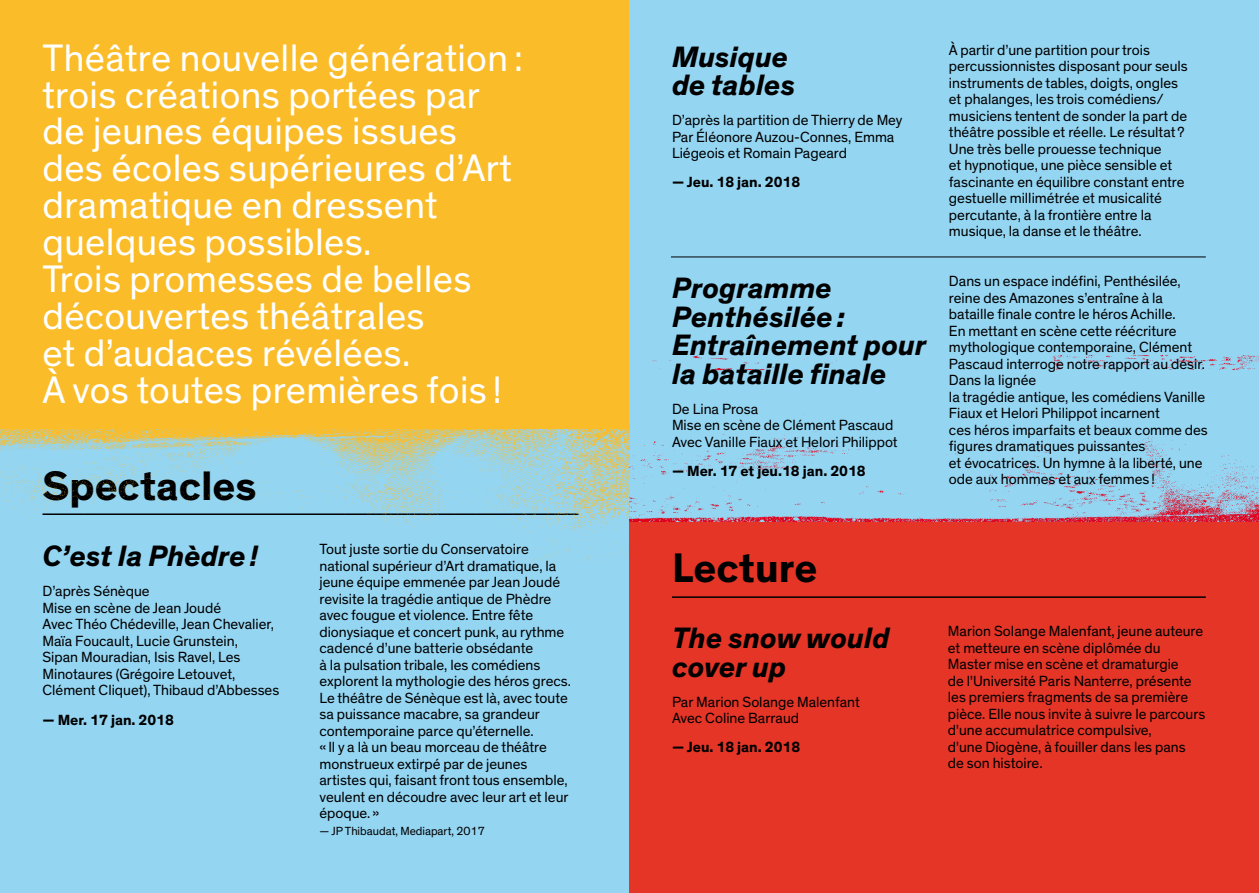
<style>
.page{position:relative;width:1259px;height:893px;background:#fff}
.page>*{position:absolute;margin:0;border:0;box-sizing:border-box;transform-origin:0 0}
.t1{font:700 42px "Theinhardt";color:#000}
.t2{font:39px/36.9px "Theinhardt";letter-spacing:.01em;color:#fff}
.t3{font:italic 700 30px/28.5px "Theinhardt";color:#000}
.t4{font:15px/16.5px "Theinhardt";color:#000}
.t5{font:700 15px "Theinhardt";color:#000}
.t6{font:12px "Theinhardt";color:#000}
</style>
<div class="page">
<div style="left:0;top:0;width:629px;height:529px;background:#fabc29"></div>
<div style="left:0;top:429px;width:629px;height:464px;background:#94d5f2"></div>
<div style="left:629px;top:0;width:630px;height:572px;background:#94d5f2"></div>
<img style="left:629px;top:355px;width:630px;height:167px">
<div style="left:629px;top:522px;width:630px;height:371px;background:#e53527"></div>
<hr style="left:672px;top:596px;width:533px;height:2px;background:#000">
<hr style="left:671px;top:257px;width:534px;height:1px;background:#000">
<img style="left:0;top:429px;width:629px;height:133px">
<p class="t2" style="left:43px;top:40px;width:482px">Théâtre nouvelle génération : trois créations portées par de jeunes équipes issues des écoles supérieures d’Art dramatique en dressent quelques possibles.<br>Trois promesses de belles découvertes théâtrales<br>et d’audaces révélées.<br>À vos toutes premières fois !</p>
<h1 class="t1" style="left:43px;top:460px;width:215px">Spectacles</h1>
<h3 class="t3" style="left:43px;top:543px;width:217px">C’est la Phèdre !</h3>
<p class="t4" style="left:43px;top:583px;width:238px">D’après Sénèque<br>Mise en scène de Jean Joudé<br>Avec Théo Chédeville, Jean Chevalier,<br>Maïa Foucault, Lucie Grunstein,<br>Sipan Mouradian, Isis Ravel, Les<br>Minotaures (Grégoire Letouvet,<br>Clément Cliquet), Thibaud d’Abbesses</p>
<p class="t5" style="left:43px;top:710px;width:133px">— Mer. 17 jan. 2018</p>
<p class="t4" style="left:319px;top:541px;width:253px">Tout juste sortie du Conservatoire national supérieur d’Art dramatique, la jeune équipe emmenée par Jean Joudé revisite la tragédie antique de Phèdre avec fougue et violence. Entre fête dionysiaque et concert punk, au rythme cadencé d’une batterie obsédante<br>à la pulsation tribale, les comédiens explorent la mythologie des héros grecs.<br>Le théâtre de Sénèque est là, avec toute sa puissance macabre, sa grandeur contemporaine parce qu’éternelle.<br>« Il y a là un beau morceau de théâtre monstrueux extirpé par de jeunes artistes qui, faisant front tous ensemble, veulent en découdre avec leur art et leur époque. »</p>
<p class="t6" style="left:319px;top:824px;width:167px">— JP Thibaudat, Mediapart, 2017</p>
<h3 class="t3" style="left:672px;top:43px;width:125px">Musique de tables</h3>
<p class="t4" style="left:672px;top:112px;width:232px">D’après la partition de Thierry de Mey<br>Par Éléonore Auzou-Connes, Emma<br>Liégeois et Romain Pageard</p>
<p class="t5" style="left:672px;top:173px;width:130px">— Jeu. 18 jan. 2018</p>
<h3 class="t3" style="left:672px;top:275px;width:256px">Programme<br>Penthésilée :<br>Entraînement pour la bataille finale</h3>
<p class="t4" style="left:672px;top:401px;width:227px">De Lina Prosa<br>Mise en scène de Clément Pascaud<br>Avec Vanille Fiaux et Helori Philippot</p>
<p class="t5" style="left:672px;top:462px;width:195px">— Mer. 17 et jeu.18 jan. 2018</p>
<p class="t4" style="left:949px;top:42px;width:240px">À partir d’une partition pour trois percussionnistes disposant pour seuls instruments de tables, doigts, ongles et phalanges, les trois comédiens/ musiciens tentent de sonder la part de théâtre possible et réelle. Le résultat ?<br>Une très belle prouesse technique<br>et hypnotique, une pièce sensible et fascinante en équilibre constant entre gestuelle millimétrée et musicalité percutante, à la frontière entre la musique, la danse et le théâtre.</p>
<p class="t4" style="left:949px;top:273px;width:260px">Dans un espace indéfini, Penthésilée, reine des Amazones s’entraîne à la bataille finale contre le héros Achille.<br>En mettant en scène cette réécriture mythologique contemporaine, Clément Pascaud interroge notre rapport au désir.<br>Dans la lignée<br>la tragédie antique, les comédiens Vanille Fiaux et Helori Philippot incarnent<br>ces héros imparfaits et beaux comme des figures dramatiques puissantes<br>et évocatrices. Un hymne à la liberté, une ode aux hommes et aux femmes !</p>
<h1 class="t1" style="left:672px;top:542px;width:147px">Lecture</h1>
<h3 class="t3" style="left:672px;top:624px;width:219px">The snow would cover up</h3>
<p class="t4" style="left:672px;top:694px;width:189px">Par Marion Solange Malenfant<br>Avec Coline Barraud</p>
<p class="t5" style="left:672px;top:738px;width:130px">— Jeu. 18 jan. 2018</p>
<p class="t4" style="left:948px;top:623px;width:259px">Marion Solange Malenfant, jeune auteure et metteure en scène diplômée du Master mise en scène et dramaturgie<br>de l'Université Paris Nanterre, présente les premiers fragments de sa première pièce. Elle nous invite à suivre le parcours d'une accumulatrice compulsive,<br>d'une Diogène, à fouiller dans les pans de son histoire.</p>
</div>
